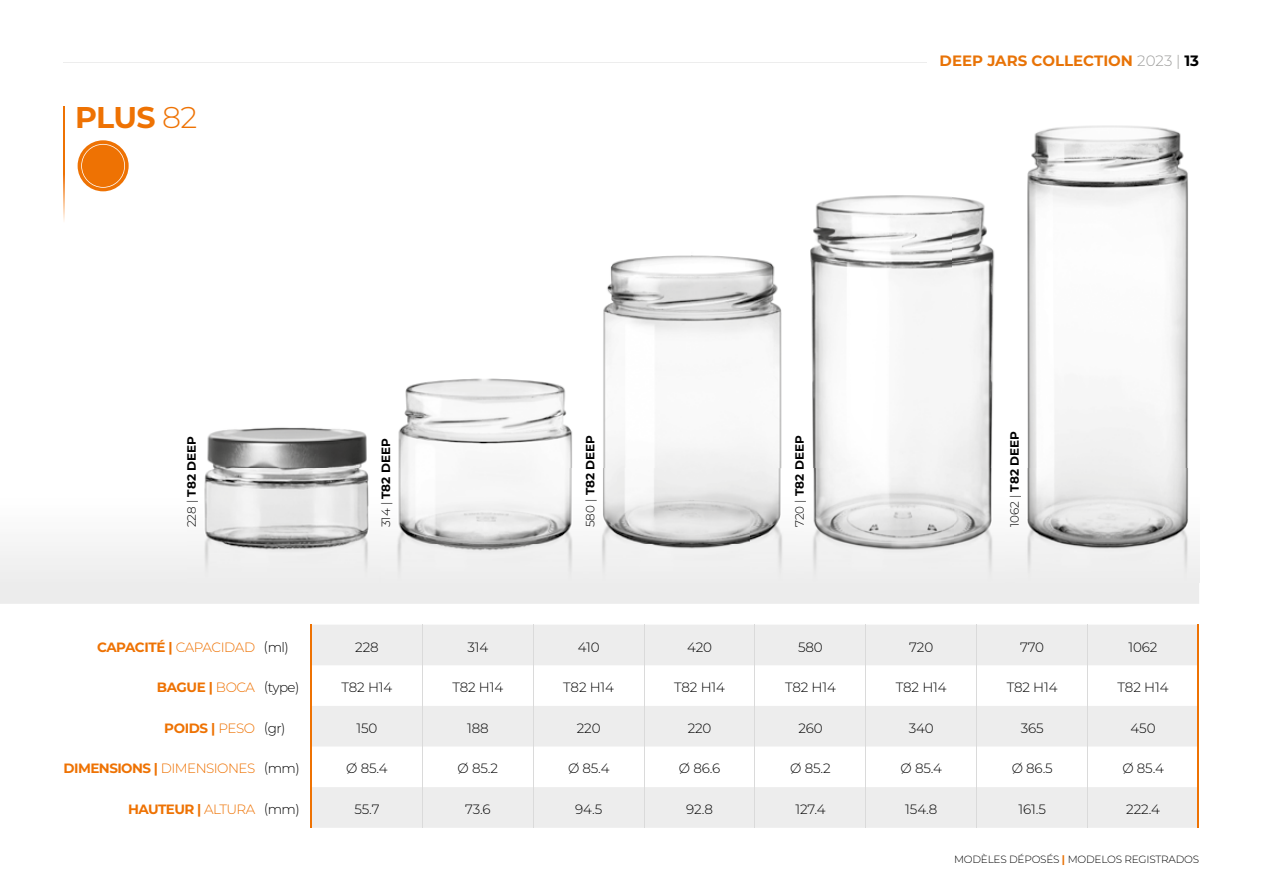
<style>
.page{position:relative;width:1263px;height:893px;background:#fff}
.page>*{position:absolute;margin:0;border:0;box-sizing:border-box;transform-origin:0 0}
.t1{font:700 30px "Montserrat";color:#ee7203}
.t2{font:700 15px "Montserrat";color:#e87307}
.t3{font:300 13.5px "Montserrat";letter-spacing:-.01em;color:#000}
.t4{font:700 13.5px "Montserrat";letter-spacing:-.04em;color:#ee7203}
.t5{font:700 12px "Montserrat";color:#000}
.t6{font:300 10.5px "Montserrat";letter-spacing:-.02em;color:#000}
.s1{font-weight:300}
.s2{font-weight:300;color:#9d9d9c}
.s3{color:#000}
.s4{font-weight:300;color:#000}
.s5{font-weight:700;color:#e87307}
</style>
<div class="page">
<div style="left:0;top:545px;width:1199px;height:59px;background:#ececec"></div>
<img style="left:396px;top:378px;width:177px;height:166px">
<img style="left:384px;top:544px;width:199px;height:38px">
<img style="left:610px;top:255px;width:165px;height:22px">
<img style="left:603px;top:277px;width:179px;height:191px">
<img style="left:589px;top:468px;width:208px;height:114px">
<img style="left:583px;top:545px;width:6px;height:37px">
<img style="left:810px;top:195px;width:143px;height:75px">
<img style="left:953px;top:197px;width:51px;height:385px">
<img style="left:803px;top:270px;width:151px;height:312px">
<img style="left:797px;top:545px;width:6px;height:37px">
<img style="left:1027px;top:125px;width:132px;height:343px">
<img style="left:1159px;top:127px;width:41px;height:456px">
<img style="left:1015px;top:468px;width:184px;height:115px">
<img style="left:188px;top:427px;width:196px;height:155px">
<hr style="left:64px;top:62px;width:863px;height:1px;background:#ededed">
<svg style="left:312px;top:625px;width:886px;height:203px;fill:#ededed"></svg>
<hr style="left:755px;top:625px;width:1px;height:40px;background:#dadada">
<hr style="left:755px;top:665px;width:1px;height:41px;background:#dadada">
<hr style="left:755px;top:706px;width:1px;height:40px;background:#dadada">
<hr style="left:755px;top:746px;width:1px;height:41px;background:#dadada">
<hr style="left:755px;top:787px;width:1px;height:41px;background:#dadada">
<hr style="left:533px;top:625px;width:1px;height:40px;background:#dadada">
<hr style="left:644px;top:625px;width:1px;height:40px;background:#dadada">
<hr style="left:533px;top:665px;width:1px;height:41px;background:#dadada">
<hr style="left:644px;top:665px;width:1px;height:41px;background:#dadada">
<hr style="left:533px;top:706px;width:1px;height:40px;background:#dadada">
<hr style="left:644px;top:706px;width:1px;height:40px;background:#dadada">
<hr style="left:533px;top:746px;width:1px;height:41px;background:#dadada">
<hr style="left:644px;top:746px;width:1px;height:41px;background:#dadada">
<hr style="left:533px;top:787px;width:1px;height:41px;background:#dadada">
<hr style="left:644px;top:787px;width:1px;height:41px;background:#dadada">
<hr style="left:865px;top:625px;width:1px;height:40px;background:#dadada">
<hr style="left:976px;top:625px;width:1px;height:40px;background:#dadada">
<hr style="left:1087px;top:625px;width:1px;height:40px;background:#dadada">
<hr style="left:865px;top:665px;width:1px;height:41px;background:#dadada">
<hr style="left:976px;top:665px;width:1px;height:41px;background:#dadada">
<hr style="left:1087px;top:665px;width:1px;height:41px;background:#dadada">
<hr style="left:865px;top:706px;width:1px;height:40px;background:#dadada">
<hr style="left:976px;top:706px;width:1px;height:40px;background:#dadada">
<hr style="left:1087px;top:706px;width:1px;height:40px;background:#dadada">
<hr style="left:865px;top:746px;width:1px;height:41px;background:#dadada">
<hr style="left:976px;top:746px;width:1px;height:41px;background:#dadada">
<hr style="left:1087px;top:746px;width:1px;height:41px;background:#dadada">
<hr style="left:865px;top:787px;width:1px;height:41px;background:#dadada">
<hr style="left:976px;top:787px;width:1px;height:41px;background:#dadada">
<hr style="left:1087px;top:787px;width:1px;height:41px;background:#dadada">
<hr style="left:422px;top:625px;width:1px;height:40px;background:#dadada">
<hr style="left:422px;top:665px;width:1px;height:41px;background:#dadada">
<hr style="left:422px;top:706px;width:1px;height:40px;background:#dadada">
<hr style="left:422px;top:746px;width:1px;height:41px;background:#dadada">
<hr style="left:422px;top:787px;width:1px;height:41px;background:#dadada">
<hr style="left:311px;top:625px;width:1px;height:40px;background:#ee7203">
<hr style="left:311px;top:665px;width:1px;height:41px;background:#ee7203">
<hr style="left:311px;top:706px;width:1px;height:40px;background:#ee7203">
<hr style="left:311px;top:746px;width:1px;height:41px;background:#ee7203">
<hr style="left:311px;top:787px;width:1px;height:41px;background:#ee7203">
<hr style="left:1198px;top:625px;width:1px;height:40px;background:#ee7203">
<hr style="left:1198px;top:665px;width:1px;height:41px;background:#ee7203">
<hr style="left:1198px;top:706px;width:1px;height:40px;background:#ee7203">
<hr style="left:1198px;top:746px;width:1px;height:41px;background:#ee7203">
<hr style="left:1198px;top:787px;width:1px;height:41px;background:#ee7203">
<svg style="left:64px;top:106px;width:1px;height:115px"></svg>
<svg style="left:78px;top:140px;width:51px;height:51px"></svg>
<svg style="left:81px;top:144px;width:44px;height:44px;background:#f08322"></svg>
<h1 class="t1" style="left:75px;top:96px;width:124px">PLUS <span class="s1">82</span></h1>
<p class="t5" style="left:183px;top:527px;width:93px;rotate:-90deg"><span class="s1">228 |</span> T82 DEEP</p>
<p class="t5" style="left:377px;top:527px;width:90px;rotate:-90deg"><span class="s1">314 |</span> T82 DEEP</p>
<p class="t5" style="left:581px;top:527px;width:94px;rotate:-90deg"><span class="s1">580 |</span> T82 DEEP</p>
<p class="t2" style="left:940px;top:49px;width:261px">DEEP JARS COLLECTION <span class="s2">2023 |</span> <span class="s3">13</span></p>
<p class="t5" style="left:791px;top:527px;width:93px;rotate:-90deg"><span class="s1">720 |</span> T82 DEEP</p>
<p class="t5" style="left:1006px;top:527px;width:98px;rotate:-90deg"><span class="s1">1062 |</span> T82 DEEP</p>
<p class="t4" style="left:97px;top:637px;width:193px">CAPACITÉ | <span class="s1">CAPACIDAD</span> <span class="s4">(ml)</span></p>
<p class="t3" style="left:355px;top:637px;width:25px">228</p>
<p class="t3" style="left:467px;top:637px;width:22px">314</p>
<p class="t3" style="left:578px;top:637px;width:23px">410</p>
<p class="t3" style="left:687px;top:637px;width:26px">420</p>
<p class="t3" style="left:798px;top:637px;width:26px">580</p>
<p class="t3" style="left:909px;top:637px;width:26px">720</p>
<p class="t3" style="left:1020px;top:637px;width:26px">770</p>
<p class="t3" style="left:1128px;top:637px;width:30px">1062</p>
<p class="t4" style="left:157px;top:678px;width:144px">BAGUE | <span class="s1">BOCA</span> <span class="s4">(type)</span></p>
<p class="t3" style="left:341px;top:678px;width:52px">T82 H14</p>
<p class="t3" style="left:452px;top:678px;width:52px">T82 H14</p>
<p class="t3" style="left:563px;top:678px;width:52px">T82 H14</p>
<p class="t3" style="left:674px;top:678px;width:52px">T82 H14</p>
<p class="t3" style="left:785px;top:678px;width:52px">T82 H14</p>
<p class="t3" style="left:896px;top:678px;width:52px">T82 H14</p>
<p class="t3" style="left:1007px;top:678px;width:52px">T82 H14</p>
<p class="t3" style="left:1118px;top:678px;width:52px">T82 H14</p>
<p class="t4" style="left:164px;top:718px;width:123px">POIDS | <span class="s1">PESO</span> <span class="s4">(gr)</span></p>
<p class="t3" style="left:356px;top:719px;width:22px">150</p>
<p class="t3" style="left:467px;top:719px;width:23px">188</p>
<p class="t3" style="left:577px;top:719px;width:25px">220</p>
<p class="t3" style="left:688px;top:719px;width:25px">220</p>
<p class="t3" style="left:798px;top:719px;width:26px">260</p>
<p class="t3" style="left:909px;top:719px;width:26px">340</p>
<p class="t3" style="left:1021px;top:719px;width:24px">365</p>
<p class="t3" style="left:1131px;top:719px;width:26px">450</p>
<p class="t4" style="left:64px;top:759px;width:238px">DIMENSIONS | <span class="s1">DIMENSIONES</span> <span class="s4">(mm)</span></p>
<p class="t3" style="left:346px;top:759px;width:43px">Ø 85.4</p>
<p class="t3" style="left:458px;top:759px;width:42px">Ø 85.2</p>
<p class="t3" style="left:568px;top:759px;width:43px">Ø 85.4</p>
<p class="t3" style="left:679px;top:759px;width:43px">Ø 86.6</p>
<p class="t3" style="left:790px;top:759px;width:42px">Ø 85.2</p>
<p class="t3" style="left:901px;top:759px;width:43px">Ø 85.4</p>
<p class="t3" style="left:1012px;top:759px;width:43px">Ø 86.5</p>
<p class="t3" style="left:1122px;top:759px;width:43px">Ø 85.4</p>
<p class="t4" style="left:128px;top:799px;width:173px">HAUTEUR | <span class="s1">ALTURA</span> <span class="s4">(mm)</span></p>
<p class="t3" style="left:355px;top:800px;width:26px">55.7</p>
<p class="t3" style="left:465px;top:800px;width:27px">73.6</p>
<p class="t3" style="left:575px;top:800px;width:29px">94.5</p>
<p class="t3" style="left:686px;top:800px;width:28px">92.8</p>
<p class="t3" style="left:795px;top:800px;width:32px">127.4</p>
<p class="t3" style="left:905px;top:800px;width:34px">154.8</p>
<p class="t3" style="left:1018px;top:800px;width:29px">161.5</p>
<p class="t3" style="left:1126px;top:800px;width:35px">222.4</p>
<p class="t6" style="left:954px;top:852px;width:247px">MODÈLES DÉPOSÉS <span class="s5">|</span> MODELOS REGISTRADOS</p>
</div>
